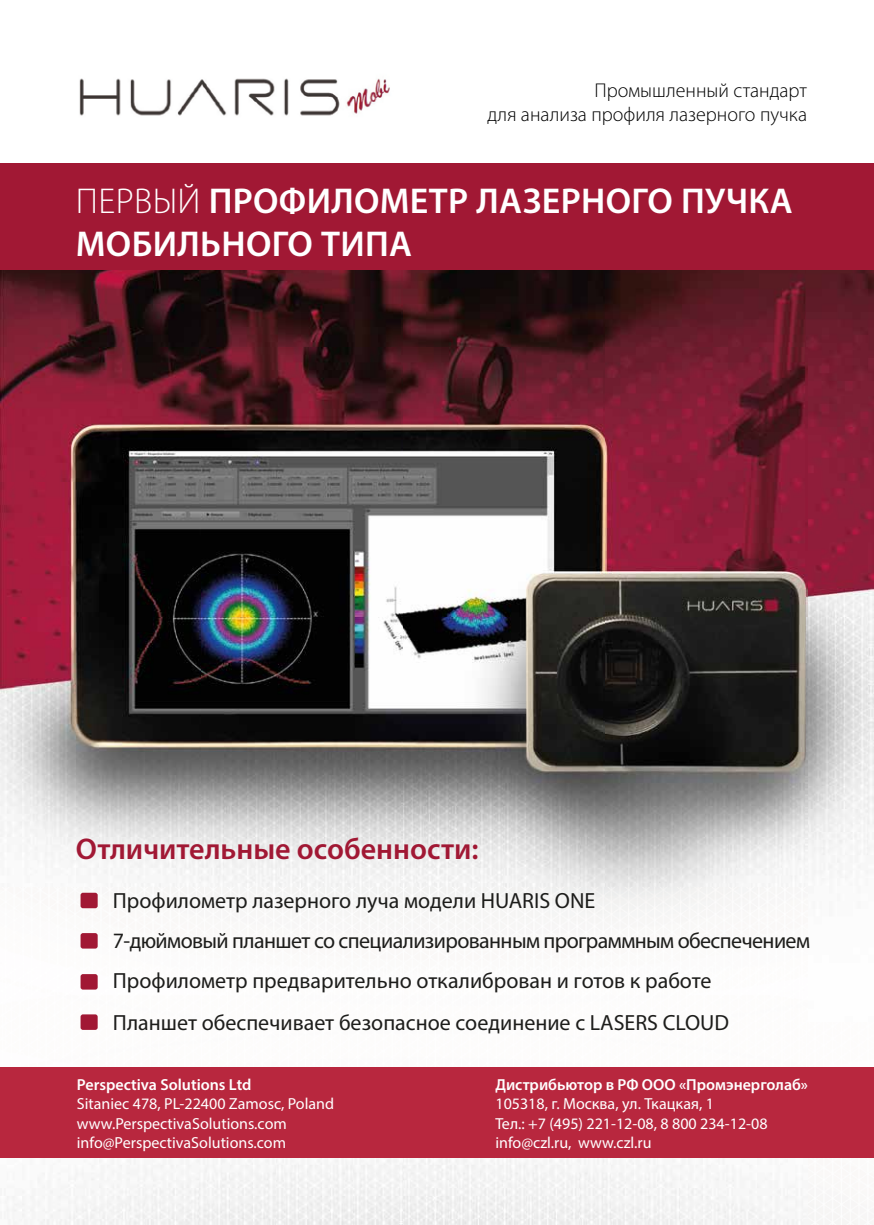
<style>
.page{position:relative;width:874px;height:1225px;background:#fff}
.page>*{position:absolute;margin:0;border:0;box-sizing:border-box;transform-origin:0 0}
.t1{font:600 36px/43.2px "Myriad Pro";letter-spacing:.01em;color:#fff}
.t2{font:600 30px "Myriad Pro";color:#a11834}
.t3{font:22px/40px "Myriad Pro";color:#1d1d1b}
.t4{font:300 20px/24px "Myriad Pro";color:#010101;text-align:right}
.t5{font:16px/19.2px "Myriad Pro";color:#fff}
.t6{font:600 16px "Myriad Pro";color:#fff}
.s1{font-weight:300}
</style>
<div class="page">
<img style="left:79px;top:78px;width:311px;height:38px">
<img style="left:0;top:269px;width:873px;height:956px">
<div style="left:80px;top:892px;width:18px;height:16px;background:#a11834;border-radius:2px"></div>
<div style="left:80px;top:933px;width:18px;height:15px;background:#a11834;border-radius:2px"></div>
<div style="left:80px;top:974px;width:18px;height:15px;background:#a11834;border-radius:2px"></div>
<div style="left:80px;top:1014px;width:18px;height:16px;background:#a11834;border-radius:2px"></div>
<div style="left:0;top:163px;width:873px;height:106px;background:#a11834"></div>
<div style="left:0;top:1067px;width:873px;height:91px;background:#b8273e"></div>
<p class="t4" style="left:487px;top:78px;width:321px">Промышленный стандарт<br>для анализа профиля лазерного пучка</p>
<h1 class="t1" style="left:76px;top:178px;width:718px"><span class="s1">ПЕРВЫЙ</span> ПРОФИЛОМЕТР ЛАЗЕРНОГО ПУЧКА<br>МОБИЛЬНОГО ТИПА</h1>
<h2 class="t2" style="left:76px;top:830px;width:404px">Отличительные особенности:</h2>
<p class="t3" style="left:113px;top:880px;width:698px">Профилометр лазерного луча модели HUARIS ONE<br>7-дюймовый планшет со специализированным программным обеспечением<br>Профилометр предварительно откалиброван и готов к работе</p>
<p class="t3" style="left:113px;top:1002px;width:617px">Планшет обеспечивает безопасное соединение с LASERS CLOUD</p>
<p class="t6" style="left:77px;top:1074px;width:176px">Perspectiva Solutions Ltd</p>
<p class="t5" style="left:77px;top:1094px;width:258px">Sitaniec 478, PL-22400 Zamosc, Poland www.PerspectivaSolutions.com info@PerspectivaSolutions.com</p>
<p class="t6" style="left:495px;top:1074px;width:314px">Дистрибьютор в РФ ООО «Промэнерголаб»</p>
<p class="t5" style="left:495px;top:1094px;width:273px">105318, г. Москва, ул. Ткацкая, 1<br>Тел.: +7 (495) 221-12-08, 8 800 234-12-08 info@czl.ru, www.czl.ru</p>
</div>
